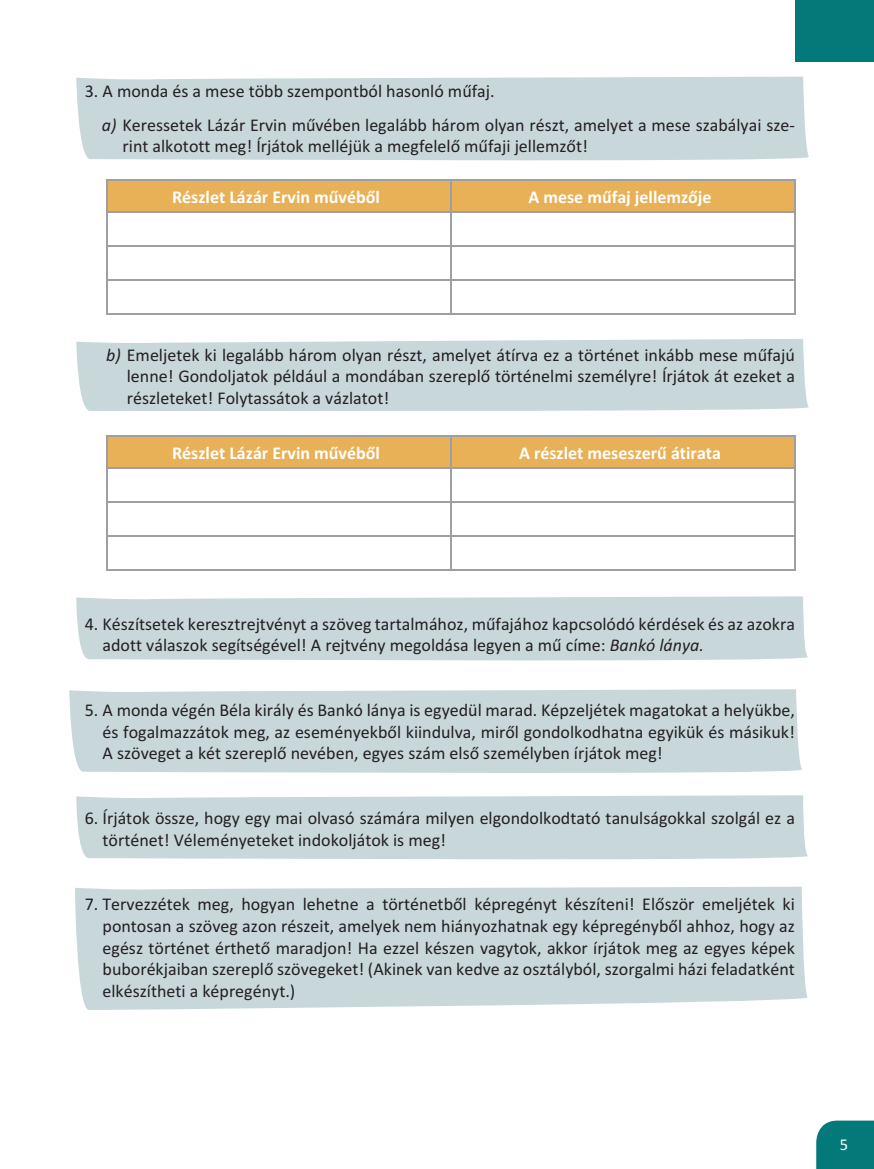
<style>
.page{position:relative;width:874px;height:1169px;background:#fff}
.page>*{position:absolute;margin:0;border:0;box-sizing:border-box;transform-origin:0 0}
.t1{font:18px/21.6px "Calibri";color:#231f20}
.t2{font:700 18px "Calibri";color:#fff}
.t3{font:16.5px "Calibri";color:#fff}
.s1{font-style:italic}
</style>
<div class="page">
<div style="left:795px;top:0;width:79px;height:62px;background:#037979"></div>
<div style="left:75px;top:887px;width:733px;height:123px;background:#c8d8da"></div>
<div style="left:69px;top:689px;width:733px;height:84px;background:#c8d8da"></div>
<div style="left:76px;top:596px;width:732px;height:65px;background:#c8d8da"></div>
<div style="left:76px;top:795px;width:732px;height:65px;background:#c8d8da"></div>
<div style="left:76px;top:77px;width:733px;height:84px;background:#c8d8da"></div>
<div style="left:76px;top:339px;width:733px;height:72px;background:#c8d8da"></div>
<div style="left:107px;top:181px;width:687px;height:31px;background:#e8b157"></div>
<hr style="left:106px;top:180px;width:345px;height:1px;background:#9d9fa2">
<hr style="left:106px;top:181px;width:1px;height:31px;background:#9d9fa2">
<hr style="left:451px;top:180px;width:344px;height:1px;background:#9d9fa2">
<hr style="left:450px;top:181px;width:1px;height:31px;background:#9d9fa2">
<hr style="left:794px;top:181px;width:1px;height:31px;background:#9d9fa2">
<hr style="left:106px;top:212px;width:345px;height:1px;background:#9d9fa2">
<hr style="left:106px;top:213px;width:1px;height:33px;background:#9d9fa2">
<hr style="left:451px;top:212px;width:344px;height:1px;background:#9d9fa2">
<hr style="left:450px;top:213px;width:1px;height:33px;background:#9d9fa2">
<hr style="left:794px;top:213px;width:1px;height:33px;background:#9d9fa2">
<hr style="left:106px;top:246px;width:345px;height:1px;background:#9d9fa2">
<hr style="left:106px;top:247px;width:1px;height:33px;background:#9d9fa2">
<hr style="left:451px;top:246px;width:344px;height:1px;background:#9d9fa2">
<hr style="left:450px;top:247px;width:1px;height:33px;background:#9d9fa2">
<hr style="left:794px;top:247px;width:1px;height:33px;background:#9d9fa2">
<hr style="left:106px;top:280px;width:345px;height:1px;background:#9d9fa2">
<hr style="left:106px;top:281px;width:1px;height:33px;background:#9d9fa2">
<hr style="left:451px;top:280px;width:344px;height:1px;background:#9d9fa2">
<hr style="left:450px;top:281px;width:1px;height:33px;background:#9d9fa2">
<hr style="left:794px;top:281px;width:1px;height:33px;background:#9d9fa2">
<hr style="left:106px;top:314px;width:345px;height:1px;background:#9d9fa2">
<hr style="left:451px;top:314px;width:344px;height:1px;background:#9d9fa2">
<div style="left:107px;top:437px;width:687px;height:30px;background:#e8b157"></div>
<hr style="left:106px;top:436px;width:345px;height:1px;background:#9d9fa2">
<hr style="left:106px;top:437px;width:1px;height:30px;background:#9d9fa2">
<hr style="left:451px;top:436px;width:344px;height:1px;background:#9d9fa2">
<hr style="left:450px;top:437px;width:1px;height:30px;background:#9d9fa2">
<hr style="left:794px;top:437px;width:1px;height:30px;background:#9d9fa2">
<hr style="left:106px;top:467px;width:345px;height:2px;background:#9d9fa2">
<hr style="left:106px;top:469px;width:1px;height:33px;background:#9d9fa2">
<hr style="left:451px;top:467px;width:344px;height:2px;background:#9d9fa2">
<hr style="left:450px;top:469px;width:1px;height:33px;background:#9d9fa2">
<hr style="left:794px;top:469px;width:1px;height:33px;background:#9d9fa2">
<hr style="left:106px;top:502px;width:345px;height:1px;background:#9d9fa2">
<hr style="left:106px;top:503px;width:1px;height:33px;background:#9d9fa2">
<hr style="left:451px;top:502px;width:344px;height:1px;background:#9d9fa2">
<hr style="left:450px;top:503px;width:1px;height:33px;background:#9d9fa2">
<hr style="left:794px;top:503px;width:1px;height:33px;background:#9d9fa2">
<hr style="left:106px;top:536px;width:345px;height:1px;background:#9d9fa2">
<hr style="left:106px;top:537px;width:1px;height:33px;background:#9d9fa2">
<hr style="left:451px;top:536px;width:344px;height:1px;background:#9d9fa2">
<hr style="left:450px;top:537px;width:1px;height:33px;background:#9d9fa2">
<hr style="left:794px;top:537px;width:1px;height:33px;background:#9d9fa2">
<hr style="left:106px;top:570px;width:345px;height:1px;background:#9d9fa2">
<hr style="left:451px;top:570px;width:344px;height:1px;background:#9d9fa2">
<div style="left:816px;top:1120px;width:58px;height:49px;background:#037979"></div>
<p class="t1" style="left:102px;top:73px;width:695px;line-height:34.3px;text-indent:-17px">3. A monda és a mese több szempontból hasonló műfaj.<br><span class="s1">a)</span> Keressetek Lázár Ervin művében legalább három olyan részt, amelyet a mese szabályai sze-</p>
<p class="t1" style="left:123px;top:135px;width:467px">rint alkotott meg! Írjátok melléjük a megfelelő műfaji jellemzőt!</p>
<p class="t2" style="left:172px;top:186px;width:209px">Részlet Lázár Ervin művéből</p>
<p class="t2" style="left:528px;top:186px;width:185px">A mese műfaj jellemzője</p>
<p class="t1" style="left:127px;top:343px;width:670px;text-align:justify;text-indent:-21px"><span class="s1">b)</span> Emeljetek ki legalább három olyan részt, amelyet átírva ez a történet inkább mese műfajú lenne! Gondoljatok például a mondában szereplő történelmi személyre! Írjátok át ezeket a részleteket! Folytassátok a vázlatot!</p>
<p class="t2" style="left:172px;top:441px;width:209px">Részlet Lázár Ervin művéből</p>
<p class="t2" style="left:519px;top:441px;width:203px">A részlet meseszerű átirata</p>
<p class="t1" style="left:103px;top:612px;width:694px;text-indent:-18px">4. Készítsetek keresztrejtvényt a szöveg tartalmához, műfajához kapcsolódó kérdések és az azokra adott válaszok segítségével! A rejtvény megoldása legyen a mű címe: <span class="s1">Bankó lánya.</span></p>
<p class="t1" style="left:103px;top:699px;width:694px;text-align:justify;text-indent:-18px">5. A monda végén Béla király és Bankó lánya is egyedül marad. Képzeljétek magatokat a helyükbe, és fogalmazzátok meg, az eseményekből kiindulva, miről gondolkodhatna egyikük és másikuk!<br>A szöveget a két szereplő nevében, egyes szám első személyben írjátok meg!</p>
<p class="t1" style="left:103px;top:807px;width:694px;text-indent:-18px">6. Írjátok össze, hogy egy mai olvasó számára milyen elgondolkodtató tanulságokkal szolgál ez a történet! Véleményeteket indokoljátok is meg!</p>
<p class="t1" style="left:103px;top:893px;width:694px;text-align:justify;text-indent:-18px">7. Tervezzétek meg, hogyan lehetne a történetből képregényt készíteni! Először emeljétek ki pontosan a szöveg azon részeit, amelyek nem hiányozhatnak egy képregényből ahhoz, hogy az egész történet érthető maradjon! Ha ezzel készen vagytok, akkor írjátok meg az egyes képek buborékjaiban szereplő szövegeket! (Akinek van kedve az osztályból, szorgalmi házi feladatként elkészítheti a képregényt.)</p>
<p class="t3" style="left:840px;top:1134px;width:10px">5</p>
</div>
